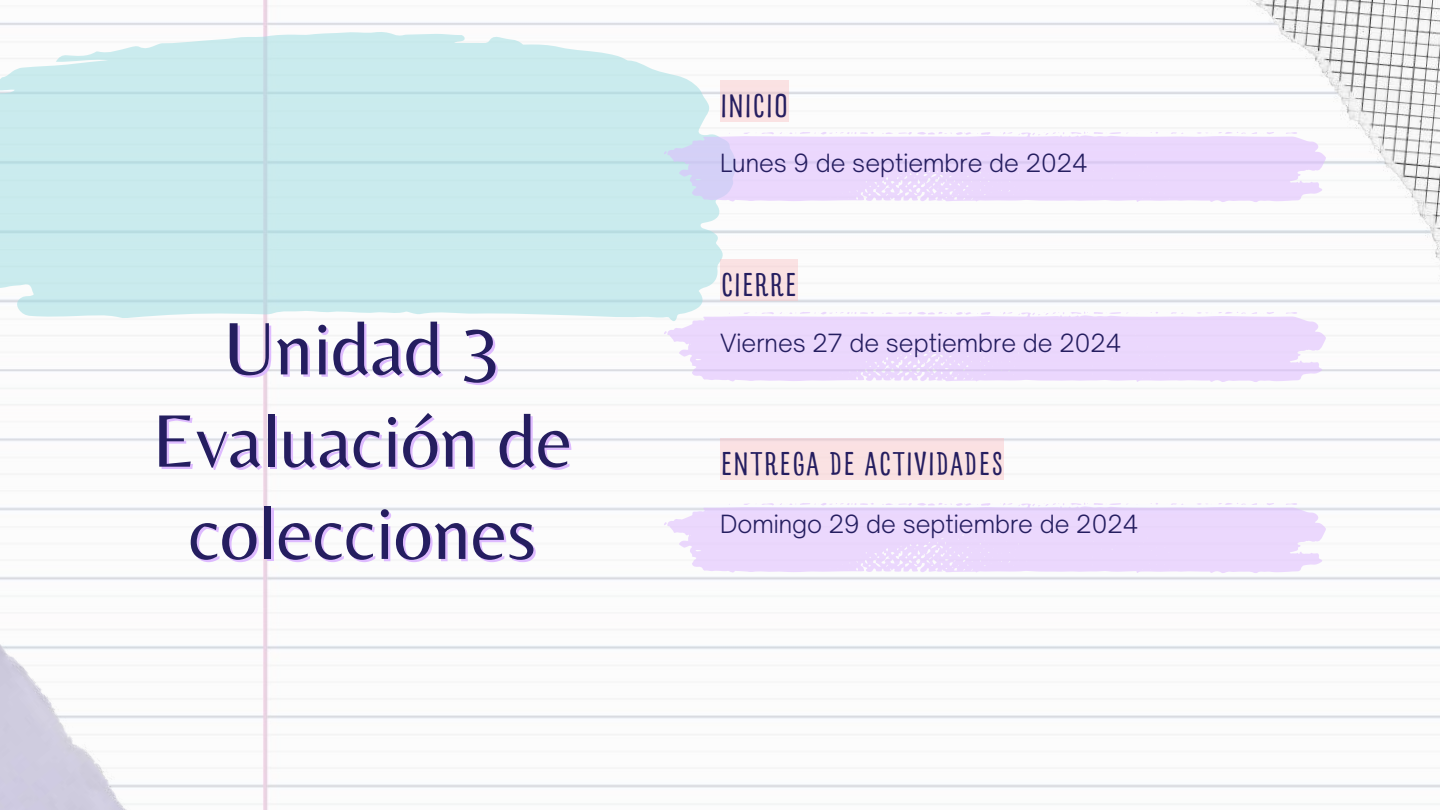
<style>
.page{position:relative;width:1440px;height:810px;background:#fff}
.page>*{position:absolute;margin:0;border:0;box-sizing:border-box;transform-origin:0 0}
.t1{font:77.3px/92.2px "Belleza";color:#251e60;text-align:center}
.t2{font:35px "Nefelibata Pen Sans";color:#251e60}
.t3{font:300 24px "Open Sauce One";color:#251e60}
</style>
<div class="page">
<img style="left:0;top:22px;width:1440px;height:788px">
<svg style="left:753px;top:311px;width:573px;height:72px;background:#ecdafc"></svg>
<img style="left:1131px;top:0;width:309px;height:325px">
<img style="left:0;top:469px;width:167px;height:341px">
<svg style="left:0;top:0;width:753px;height:405px;fill:#caebee"></svg>
<svg style="left:664px;top:131px;width:662px;height:72px;background:#e9dbfb"></svg>
<div style="left:720px;top:80px;width:69px;height:42px;background:#fae2e3"></div>
<div style="left:720px;top:259px;width:77px;height:42px;background:#fae2e3"></div>
<svg style="left:664px;top:502px;width:662px;height:72px;background:#ecdcfc"></svg>
<div style="left:720px;top:438px;width:284px;height:42px;background:#fae1e2"></div>
<h1 class="t1" style="left:152px;top:301px;width:422px">Unidad 3<br>Evaluación de colecciones</h1>
<h2 class="t2" style="left:720px;top:81px;width:70px">INICIO</h2>
<p class="t3" style="left:720px;top:148px;width:369px">Lunes 9 de septiembre de 2024</p>
<h2 class="t2" style="left:720px;top:259px;width:79px">CIERRE</h2>
<p class="t3" style="left:720px;top:328px;width:403px">Viernes 27 de septiembre de 2024</p>
<h2 class="t2" style="left:720px;top:438px;width:285px">ENTREGA DE ACTIVIDADES</h2>
<p class="t3" style="left:720px;top:509px;width:420px">Domingo 29 de septiembre de 2024</p>
</div>
